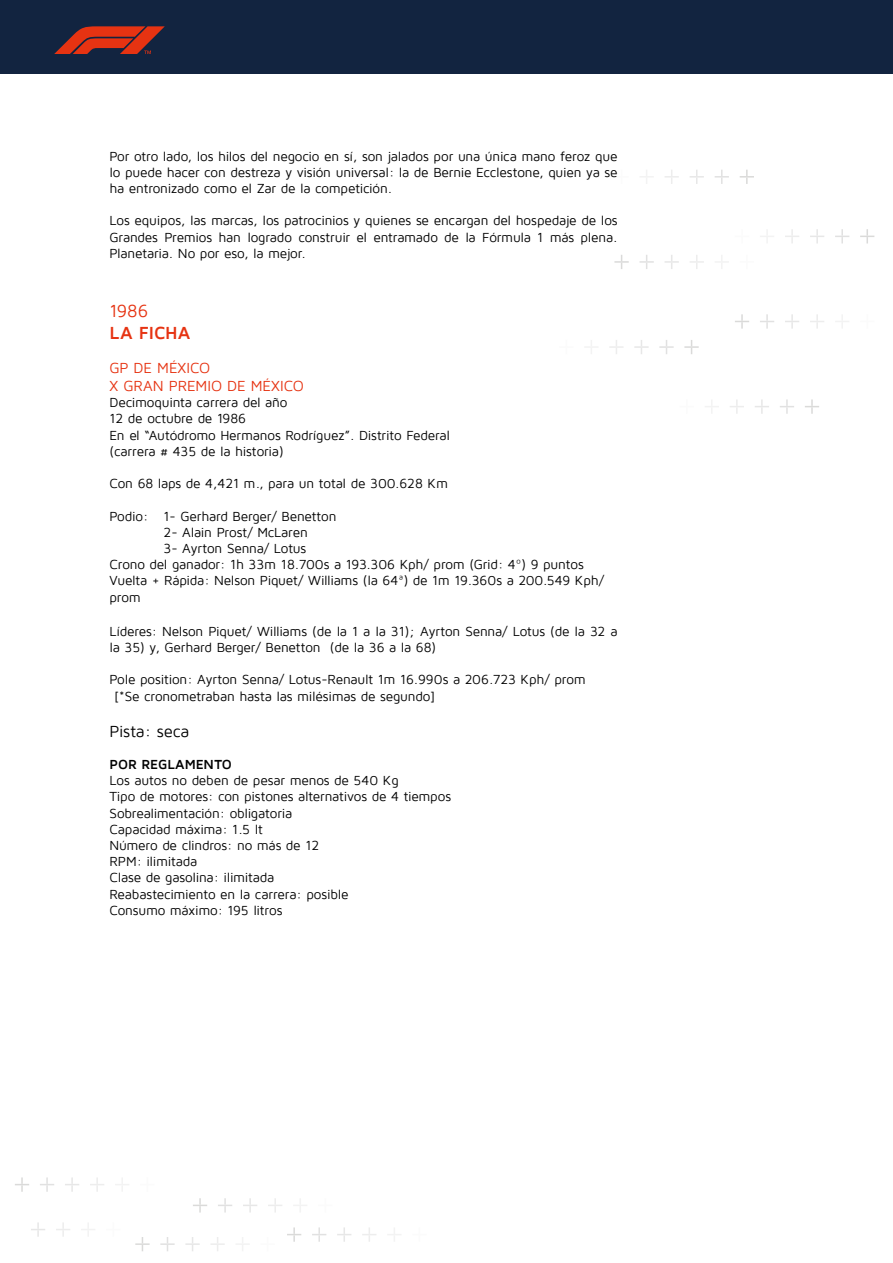
<style>
.page{position:relative;width:893px;height:1263px;background:#fff}
.page>*{position:absolute;margin:0;border:0;box-sizing:border-box;transform-origin:0 0}
.t1{font:700 18px "Maven Pro";color:#e63312}
.t2{font:18px "Maven Pro";color:#e63312}
.t3{font:16.5px "Maven Pro";letter-spacing:-.01em;color:#000}
.t4{font:15px/18px "Maven Pro";color:#e63312}
.t5{font:13.5px/16.2px "Maven Pro";letter-spacing:-.015em;color:#000}
.t6{font:700 13.5px "Maven Pro";letter-spacing:-.005em;color:#000}
</style>
<div class="page">
<svg style="left:640px;top:170px;width:13px;height:14px"></svg>
<svg style="left:665px;top:170px;width:14px;height:14px"></svg>
<svg style="left:690px;top:170px;width:14px;height:14px"></svg>
<svg style="left:715px;top:170px;width:14px;height:14px"></svg>
<svg style="left:740px;top:170px;width:14px;height:14px"></svg>
<svg style="left:760px;top:230px;width:14px;height:13px"></svg>
<svg style="left:785px;top:229px;width:14px;height:14px"></svg>
<svg style="left:810px;top:229px;width:14px;height:14px"></svg>
<svg style="left:835px;top:229px;width:14px;height:14px"></svg>
<svg style="left:860px;top:229px;width:14px;height:14px"></svg>
<svg style="left:835px;top:315px;width:14px;height:13px"></svg>
<svg style="left:810px;top:314px;width:14px;height:15px"></svg>
<svg style="left:785px;top:314px;width:14px;height:15px"></svg>
<svg style="left:760px;top:314px;width:14px;height:15px"></svg>
<svg style="left:735px;top:314px;width:14px;height:15px"></svg>
<svg style="left:721px;top:255px;width:2px;height:14px"></svg>
<svg style="left:690px;top:255px;width:14px;height:14px"></svg>
<svg style="left:665px;top:255px;width:14px;height:14px"></svg>
<svg style="left:639px;top:255px;width:15px;height:14px"></svg>
<svg style="left:614px;top:255px;width:15px;height:14px"></svg>
<svg style="left:590px;top:340px;width:3px;height:14px"></svg>
<svg style="left:609px;top:340px;width:14px;height:14px"></svg>
<svg style="left:634px;top:340px;width:15px;height:14px"></svg>
<svg style="left:659px;top:340px;width:15px;height:14px"></svg>
<svg style="left:684px;top:340px;width:15px;height:14px"></svg>
<svg style="left:705px;top:400px;width:14px;height:13px"></svg>
<svg style="left:730px;top:400px;width:14px;height:14px"></svg>
<svg style="left:755px;top:399px;width:14px;height:15px"></svg>
<svg style="left:780px;top:399px;width:14px;height:15px"></svg>
<svg style="left:805px;top:399px;width:14px;height:15px"></svg>
<svg style="left:236px;top:1237px;width:13px;height:14px"></svg>
<svg style="left:211px;top:1237px;width:14px;height:14px"></svg>
<svg style="left:185px;top:1237px;width:15px;height:14px"></svg>
<svg style="left:160px;top:1237px;width:15px;height:14px"></svg>
<svg style="left:135px;top:1237px;width:15px;height:14px"></svg>
<svg style="left:115px;top:1178px;width:14px;height:13px"></svg>
<svg style="left:90px;top:1178px;width:14px;height:14px"></svg>
<svg style="left:65px;top:1177px;width:14px;height:15px"></svg>
<svg style="left:40px;top:1177px;width:14px;height:15px"></svg>
<svg style="left:15px;top:1177px;width:14px;height:15px"></svg>
<svg style="left:293px;top:1199px;width:14px;height:13px"></svg>
<svg style="left:268px;top:1198px;width:14px;height:14px"></svg>
<svg style="left:243px;top:1198px;width:14px;height:14px"></svg>
<svg style="left:218px;top:1198px;width:14px;height:14px"></svg>
<svg style="left:193px;top:1198px;width:14px;height:14px"></svg>
<svg style="left:388px;top:1228px;width:13px;height:13px"></svg>
<svg style="left:362px;top:1228px;width:14px;height:14px"></svg>
<svg style="left:337px;top:1227px;width:14px;height:15px"></svg>
<svg style="left:312px;top:1227px;width:14px;height:15px"></svg>
<svg style="left:287px;top:1227px;width:14px;height:15px"></svg>
<svg style="left:81px;top:1223px;width:14px;height:13px"></svg>
<svg style="left:56px;top:1223px;width:14px;height:14px"></svg>
<svg style="left:31px;top:1222px;width:14px;height:15px"></svg>
<div style="left:0;top:0;width:893px;height:74px;background:#122440"></div>
<svg style="left:54px;top:26px;width:111px;height:28px"></svg>
<p class="t5" style="left:109px;top:148px;width:510px;text-align:justify">Por otro lado, los hilos del negocio en sí, son jalados por una única mano feroz que lo puede hacer con destreza y visión universal: la de Bernie Ecclestone, quien ya se ha entronizado como el Zar de la competición.</p>
<p class="t5" style="left:109px;top:213px;width:510px;text-align:justify">Los equipos, las marcas, los patrocinios y quienes se encargan del hospedaje de los Grandes Premios han logrado construir el entramado de la Fórmula 1 más plena.<br>Planetaria. No por eso, la mejor.</p>
<h1 class="t2" style="left:109px;top:302px;width:40px">1986</h1>
<h1 class="t1" style="left:109px;top:323px;width:83px">LA FICHA</h1>
<p class="t4" style="left:109px;top:359px;width:196px">GP DE MÉXICO<br>X GRAN PREMIO DE MÉXICO</p>
<p class="t5" style="left:109px;top:395px;width:342px">Decimoquinta carrera del año<br>12 de octubre de 1986<br>En el “Autódromo Hermanos Rodríguez”. Distrito Federal (carrera # 435 de la historia)</p>
<p class="t5" style="left:109px;top:476px;width:340px">Con 68 laps de 4,421 m., para un total de 300.628 Km</p>
<p class="t5" style="left:109px;top:508px;width:229px">Podio: 1- Gerhard Berger/ Benetton</p>
<p class="t5" style="left:163px;top:524px;width:146px">2- Alain Prost/ McLaren</p>
<p class="t5" style="left:163px;top:540px;width:144px">3- Ayrton Senna/ Lotus</p>
<p class="t5" style="left:109px;top:557px;width:476px">Crono del ganador: 1h 33m 18.700s a 193.306 Kph/ prom (Grid: 4º) 9 puntos</p>
<p class="t5" style="left:109px;top:573px;width:496px">Vuelta + Rápida: Nelson Piquet/ Williams (la 64ª) de 1m 19.360s a 200.549 Kph/</p>
<p class="t5" style="left:109px;top:589px;width:33px">prom</p>
<p class="t5" style="left:109px;top:623px;width:510px">Líderes: Nelson Piquet/ Williams (de la 1 a la 31); Ayrton Senna/ Lotus (de la 32 a la 35) y, Gerhard Berger/ Benetton (de la 36 a la 68)</p>
<p class="t5" style="left:114px;top:672px;width:473px;text-indent:-5px">Pole position: Ayrton Senna/ Lotus-Renault 1m 16.990s a 206.723 Kph/ prom [*Se cronometraban hasta las milésimas de segundo]</p>
<p class="t3" style="left:109px;top:722px;width:81px">Pista: seca</p>
<p class="t6" style="left:109px;top:757px;width:124px">POR REGLAMENTO</p>
<p class="t5" style="left:109px;top:773px;width:343px">Los autos no deben de pesar menos de 540 Kg<br>Tipo de motores: con pistones alternativos de 4 tiempos Sobrealimentación: obligatoria<br>Capacidad máxima: 1.5 lt<br>Número de clindros: no más de 12<br>RPM: ilimitada<br>Clase de gasolina: ilimitada<br>Reabastecimiento en la carrera: posible<br>Consumo máximo: 195 litros</p>
</div>
